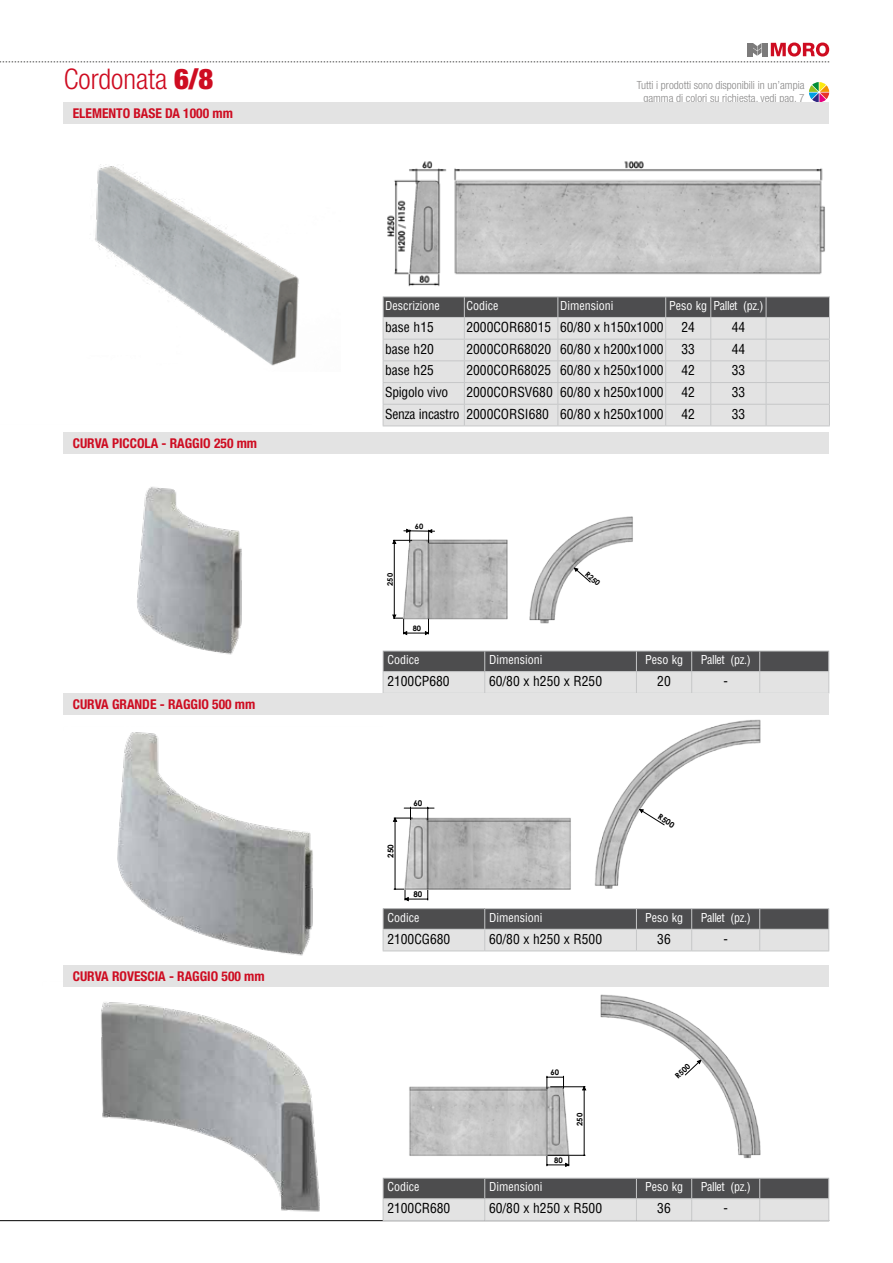
<style>
.page{position:relative;width:893px;height:1263px;background:#fff}
.page>*{position:absolute;margin:0;border:0;box-sizing:border-box;transform-origin:0 0}
.t1{font:300 condensed 28.5px "Helvetica Neue LT Std";color:#ce0c21}
.t2{font:condensed 13.5px "Helvetica LT Std";color:#000}
.t3{font:700 condensed 13.5px "Helvetica Neue LT Std";color:#ce0c21}
.t4{font:condensed 13.5px "Helvetica LT Std";letter-spacing:-.02em;color:#000}
.t5{font:condensed 12px "Helvetica LT Std";color:#fff}
.t6{font:condensed 12px "Helvetica LT Std";letter-spacing:-.03em;color:#fff}
.t7{font:300 condensed 11.25px/12.8px "Helvetica Neue LT Std";color:#898888;text-align:center}
.t8{font:700 7.95px "Century Gothic";color:#000}
.t9{font:700 7.65px "Century Gothic";color:#000}
.t10{font:700 7.5px "Century Gothic";color:#000}
.s1{font-weight:900}
</style>
<div class="page">
<hr style="left:0;top:1220px;width:829px;height:1px;background:#000">
<hr style="left:383px;top:296px;width:81px;height:1px;background:#c6c7c8">
<hr style="left:464px;top:296px;width:94px;height:1px;background:#c6c7c8">
<hr style="left:558px;top:296px;width:108px;height:1px;background:#c6c7c8">
<hr style="left:666px;top:296px;width:45px;height:1px;background:#c6c7c8">
<hr style="left:711px;top:296px;width:55px;height:1px;background:#c6c7c8">
<hr style="left:766px;top:296px;width:64px;height:1px;background:#c6c7c8">
<svg style="left:383px;top:297px;width:447px;height:129px;background:#cacacb"></svg>
<hr style="left:383px;top:426px;width:81px;height:1px;background:#c6c7c8">
<hr style="left:464px;top:426px;width:94px;height:1px;background:#c6c7c8">
<hr style="left:558px;top:426px;width:108px;height:1px;background:#c6c7c8">
<hr style="left:666px;top:426px;width:45px;height:1px;background:#c6c7c8">
<hr style="left:711px;top:426px;width:55px;height:1px;background:#c6c7c8">
<hr style="left:766px;top:426px;width:64px;height:1px;background:#c6c7c8">
<svg style="left:383px;top:651px;width:446px;height:42px;background:#9c9c9d"></svg>
<div style="left:64px;top:693px;width:765px;height:21px;background:#e3e3e3"></div>
<hr style="left:383px;top:908px;width:102px;height:1px;background:#c6c7c8">
<hr style="left:485px;top:908px;width:151px;height:1px;background:#c6c7c8">
<hr style="left:636px;top:908px;width:56px;height:1px;background:#c6c7c8">
<hr style="left:692px;top:908px;width:68px;height:1px;background:#c6c7c8">
<hr style="left:760px;top:908px;width:69px;height:1px;background:#c6c7c8">
<svg style="left:383px;top:909px;width:446px;height:41px;background:#9a9a9b"></svg>
<hr style="left:383px;top:950px;width:102px;height:1px;background:#c6c7c8">
<hr style="left:485px;top:950px;width:151px;height:1px;background:#c6c7c8">
<hr style="left:636px;top:950px;width:56px;height:1px;background:#c6c7c8">
<hr style="left:692px;top:950px;width:68px;height:1px;background:#c6c7c8">
<hr style="left:760px;top:950px;width:69px;height:1px;background:#c6c7c8">
<div style="left:64px;top:965px;width:765px;height:21px;background:#e3e3e3"></div>
<svg style="left:383px;top:1178px;width:446px;height:42px;background:#9c9c9d"></svg>
<hr style="left:383px;top:1220px;width:102px;height:1px;background:#c6c7c8">
<hr style="left:485px;top:1220px;width:151px;height:1px;background:#c6c7c8">
<hr style="left:636px;top:1220px;width:56px;height:1px;background:#c6c7c8">
<hr style="left:692px;top:1220px;width:68px;height:1px;background:#c6c7c8">
<hr style="left:760px;top:1220px;width:69px;height:1px;background:#c6c7c8">
<svg style="left:809px;top:82px;width:20px;height:20px"></svg>
<svg style="left:0;top:43px;width:829px;height:20px"></svg>
<img style="left:95px;top:164px;width:204px;height:202px">
<img style="left:117px;top:732px;width:266px;height:224px">
<img style="left:63px;top:432px;width:179px;height:223px">
<img style="left:63px;top:981px;width:298px;height:231px">
<div style="left:64px;top:432px;width:765px;height:22px;background:#e3e3e3"></div>
<div style="left:64px;top:102px;width:765px;height:22px;background:#e3e3e3"></div>
<img style="left:387px;top:161px;width:438px;height:126px">
<img style="left:435px;top:539px;width:73px;height:81px">
<img style="left:529px;top:516px;width:104px;height:108px">
<svg style="left:574px;top:567px;width:17px;height:16px"></svg>
<img style="left:589px;top:714px;width:176px;height:175px">
<img style="left:399px;top:817px;width:172px;height:78px">
<hr style="left:395px;top:818px;width:1px;height:71px;background:#000">
<svg style="left:639px;top:808px;width:26px;height:18px"></svg>
<svg style="left:394px;top:889px;width:34px;height:13px"></svg>
<svg style="left:392px;top:807px;width:42px;height:15px"></svg>
<img style="left:600px;top:994px;width:161px;height:165px">
<img style="left:409px;top:1081px;width:165px;height:80px">
<svg style="left:547px;top:1076px;width:17px;height:12px"></svg>
<hr style="left:551px;top:1086px;width:34px;height:1px;background:#000">
<hr style="left:548px;top:1155px;width:37px;height:1px;background:#000">
<hr style="left:584px;top:1087px;width:1px;height:68px;background:#000">
<svg style="left:684px;top:1059px;width:18px;height:17px"></svg>
<svg style="left:547px;top:1156px;width:23px;height:11px"></svg>
<svg style="left:582px;top:1086px;width:5px;height:4px"></svg>
<svg style="left:392px;top:528px;width:43px;height:107px"></svg>
<h1 class="t1" style="left:64px;top:63px;width:151px">Cordonata <span class="s1">6/8</span></h1>
<p class="t3" style="left:73px;top:105px;width:162px">ELEMENTO BASE DA 1000 mm</p>
<p class="t3" style="left:73px;top:435px;width:186px">CURVA PICCOLA - RAGGIO 250 mm</p>
<p class="t3" style="left:73px;top:696px;width:184px">CURVA GRANDE - RAGGIO 500 mm</p>
<p class="t3" style="left:73px;top:968px;width:193px">CURVA ROVESCIA - RAGGIO 500 mm</p>
<p class="t7" style="left:637px;top:79px;width:169px">Tutti i prodotti sono disponibili in un’ampia gamma di colori su richiesta, vedi pag. 7</p>
<p class="t5" style="left:385px;top:298px;width:56px">Descrizione</p>
<p class="t5" style="left:466px;top:298px;width:33px">Codice</p>
<p class="t5" style="left:560px;top:298px;width:55px">Dimensioni</p>
<p class="t6" style="left:669px;top:298px;width:96px">Peso kg Pallet (pz.)</p>
<p class="t2" style="left:385px;top:318px;width:50px">base h15</p>
<p class="t2" style="left:466px;top:318px;width:199px">2000COR68015 60/80 x h150x1000</p>
<p class="t2" style="left:681px;top:318px;width:15px">24</p>
<p class="t2" style="left:732px;top:318px;width:15px">44</p>
<p class="t2" style="left:385px;top:340px;width:50px">base h20</p>
<p class="t2" style="left:466px;top:340px;width:199px">2000COR68020 60/80 x h200x1000</p>
<p class="t2" style="left:681px;top:340px;width:15px">33</p>
<p class="t2" style="left:732px;top:340px;width:15px">44</p>
<p class="t2" style="left:385px;top:362px;width:50px">base h25</p>
<p class="t2" style="left:466px;top:362px;width:199px">2000COR68025 60/80 x h250x1000</p>
<p class="t2" style="left:681px;top:362px;width:15px">42</p>
<p class="t2" style="left:732px;top:362px;width:15px">33</p>
<p class="t4" style="left:385px;top:383px;width:64px">Spigolo vivo</p>
<p class="t2" style="left:466px;top:383px;width:199px">2000CORSV680 60/80 x h250x1000</p>
<p class="t2" style="left:681px;top:383px;width:15px">42</p>
<p class="t2" style="left:732px;top:383px;width:15px">33</p>
<p class="t2" style="left:385px;top:405px;width:280px">Senza incastro 2000CORSI680 60/80 x h250x1000</p>
<p class="t2" style="left:681px;top:405px;width:15px">42</p>
<p class="t2" style="left:732px;top:405px;width:15px">33</p>
<p class="t10" style="left:384px;top:586px;width:14px;rotate:-90deg">250</p>
<p class="t10" style="left:590px;top:569px;width:18px;rotate:41deg">R250</p>
<p class="t10" style="left:413px;top:623px;width:10px">80</p>
<p class="t5" style="left:387px;top:652px;width:33px">Codice</p>
<p class="t5" style="left:489px;top:652px;width:55px">Dimensioni</p>
<p class="t5" style="left:645px;top:652px;width:39px">Peso kg</p>
<p class="t6" style="left:701px;top:652px;width:51px">Pallet (pz.)</p>
<p class="t2" style="left:387px;top:673px;width:64px">2100CP680</p>
<p class="t2" style="left:489px;top:673px;width:115px">60/80 x h250 x R250</p>
<p class="t2" style="left:657px;top:673px;width:15px">20</p>
<p class="t2" style="left:723px;top:673px;width:6px">-</p>
<p class="t8" style="left:384px;top:858px;width:15px;rotate:-90deg">250</p>
<p class="t8" style="left:413px;top:797px;width:10px">60</p>
<p class="t8" style="left:413px;top:888px;width:10px">80</p>
<p class="t8" style="left:662px;top:811px;width:19px;rotate:32deg">R500</p>
<p class="t5" style="left:387px;top:910px;width:33px">Codice</p>
<p class="t5" style="left:489px;top:910px;width:55px">Dimensioni</p>
<p class="t5" style="left:645px;top:910px;width:39px">Peso kg</p>
<p class="t6" style="left:701px;top:910px;width:51px">Pallet (pz.)</p>
<p class="t2" style="left:387px;top:930px;width:65px">2100CG680</p>
<p class="t2" style="left:489px;top:930px;width:115px">60/80 x h250 x R500</p>
<p class="t2" style="left:657px;top:930px;width:15px">36</p>
<p class="t2" style="left:723px;top:930px;width:6px">-</p>
<p class="t9" style="left:550px;top:1067px;width:10px">60</p>
<p class="t9" style="left:554px;top:1154px;width:10px">80</p>
<p class="t9" style="left:574px;top:1126px;width:14px;rotate:-90deg">250</p>
<p class="t9" style="left:672px;top:1073px;width:19px;rotate:-43deg">R500</p>
<p class="t5" style="left:387px;top:1179px;width:33px">Codice</p>
<p class="t5" style="left:489px;top:1179px;width:55px">Dimensioni</p>
<p class="t5" style="left:645px;top:1179px;width:39px">Peso kg</p>
<p class="t6" style="left:701px;top:1179px;width:51px">Pallet (pz.)</p>
<p class="t2" style="left:387px;top:1200px;width:65px">2100CR680</p>
<p class="t2" style="left:489px;top:1200px;width:115px">60/80 x h250 x R500</p>
<p class="t2" style="left:657px;top:1200px;width:15px">36</p>
<p class="t2" style="left:723px;top:1200px;width:6px">-</p>
</div>
